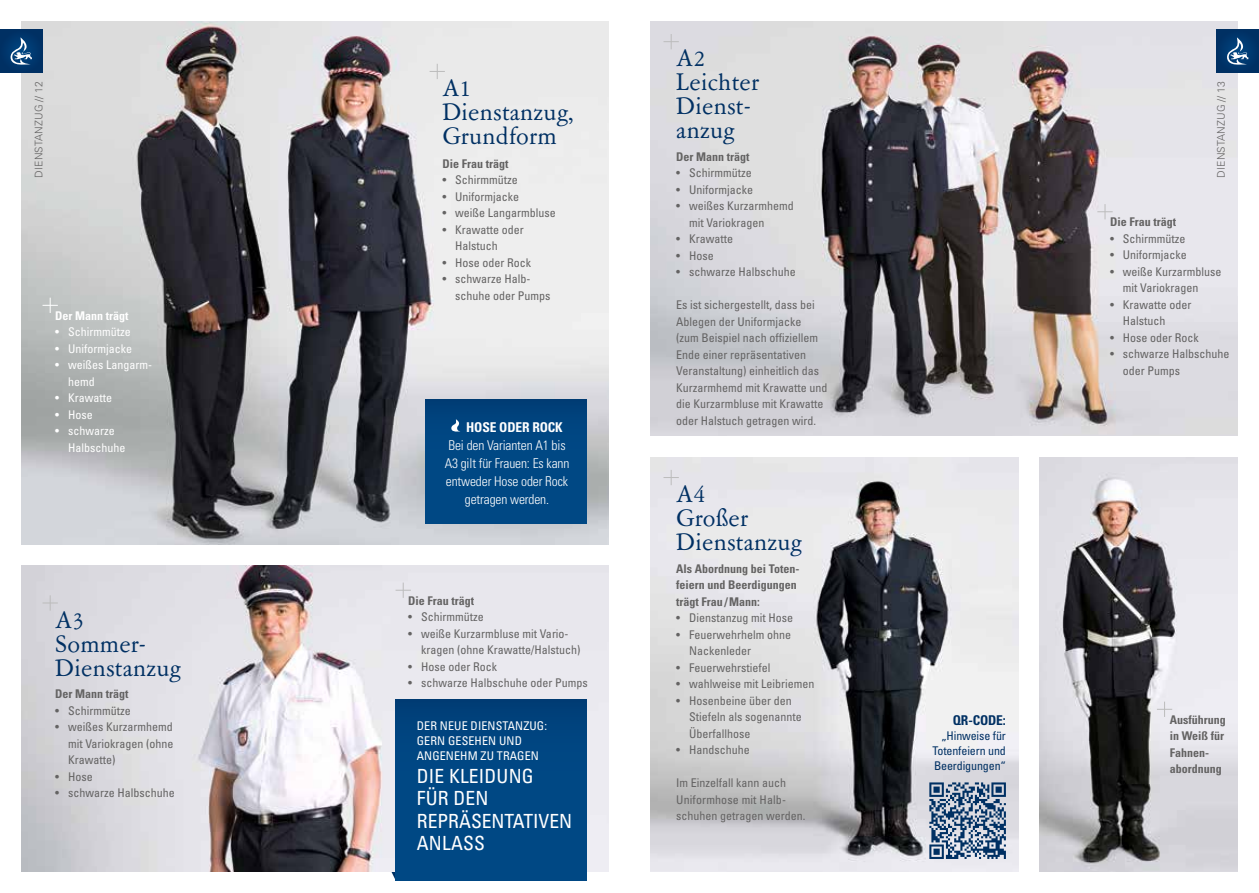
<style>
.page{position:relative;width:1259px;height:893px;background:#fff}
.page>*{position:absolute;margin:0;border:0;box-sizing:border-box;transform-origin:0 0}
.t1{font:27px/24px "Garamont Amst SB";letter-spacing:.01em;color:#003063}
.t2{font:condensed 19.5px/22.5px "Univers";letter-spacing:.01em;color:#fff}
.t3{font:300 condensed 13.5px/18px "Univers";letter-spacing:-.01em;color:#fff;text-align:center}
.t4{font:700 condensed 13.5px "Univers";letter-spacing:-.01em;color:#fff}
.t5{font:700 condensed 13.5px "Univers";letter-spacing:-.01em;color:#003063}
.t6{font:condensed 12px/16.5px "Univers";color:#646363}
.t7{font:700 condensed 12px/16.5px "Univers";color:#646363}
.t8{font:condensed 12px/16.5px "Univers";color:#fff}
.t9{font:condensed 12px/15px "Univers";letter-spacing:-.01em;color:#003063;text-align:justify}
.t10{font:700 condensed 12px "Univers";color:#fff}
.t11{font:300 10.5px "Univers";letter-spacing:.01em;color:#646363}
</style>
<div class="page">
<img style="left:1040px;top:457px;width:197px;height:415px">
<img style="left:21px;top:21px;width:587px;height:523px">
<img style="left:21px;top:566px;width:587px;height:306px">
<div style="left:0;top:30px;width:43px;height:42px;background:#003267"></div>
<svg style="left:11px;top:37px;width:21px;height:28px"></svg>
<svg style="left:43px;top:298px;width:15px;height:15px"></svg>
<svg style="left:429px;top:64px;width:16px;height:15px"></svg>
<img style="left:651px;top:21px;width:586px;height:415px">
<svg style="left:1097px;top:204px;width:15px;height:15px"></svg>
<div style="left:1216px;top:30px;width:43px;height:42px;background:#003267"></div>
<svg style="left:1227px;top:37px;width:21px;height:28px"></svg>
<div style="left:395px;top:700px;width:192px;height:180px;background:#004884"></div>
<svg style="left:663px;top:34px;width:16px;height:15px"></svg>
<svg style="left:43px;top:595px;width:15px;height:16px"></svg>
<svg style="left:395px;top:583px;width:16px;height:15px"></svg>
<img style="left:651px;top:457px;width:367px;height:415px">
<svg style="left:663px;top:470px;width:16px;height:15px"></svg>
<svg style="left:1157px;top:702px;width:15px;height:15px"></svg>
<svg style="left:929px;top:782px;width:77px;height:77px;background:#7389a5"></svg>
<div style="left:425px;top:400px;width:162px;height:123px;background:#004884"></div>
<svg style="left:451px;top:419px;width:9px;height:13px"></svg>
<p class="t11" style="left:32px;top:178px;width:98px;rotate:-90deg">DIENSTANZUG // 12</p>
<p class="t10" style="left:55px;top:308px;width:75px">Der Mann trägt</p>
<p class="t8" style="left:55px;top:324px;width:77px">• Schirmmütze</p>
<p class="t8" style="left:55px;top:340px;width:78px">• Uniformjacke</p>
<p class="t8" style="left:68px;top:357px;width:85px;text-indent:-13px">• weißes Langarm&shy;hemd</p>
<p class="t8" style="left:55px;top:390px;width:58px">• Krawatte</p>
<p class="t8" style="left:55px;top:406px;width:39px">• Hose</p>
<p class="t8" style="left:68px;top:423px;width:59px;text-indent:-13px">• schwarze<br>Halbschuhe</p>
<h1 class="t1" style="left:55px;top:608px;width:127px">A3<br>Sommer-<br>Dienstanzug</h1>
<p class="t7" style="left:55px;top:685px;width:75px">Der Mann trägt</p>
<p class="t6" style="left:55px;top:702px;width:77px">• Schirmmütze</p>
<p class="t6" style="left:68px;top:718px;width:107px;text-align:justify;text-indent:-13px">• weißes Kurzarmhemd mit Variokragen (ohne Krawatte)</p>
<p class="t6" style="left:55px;top:768px;width:39px">• Hose</p>
<p class="t6" style="left:55px;top:784px;width:121px">• schwarze Halbschuhe</p>
<h1 class="t1" style="left:442px;top:77px;width:133px">A1<br>Dienstanzug,<br>Grundform</h1>
<p class="t7" style="left:442px;top:155px;width:67px">Die Frau trägt</p>
<p class="t6" style="left:442px;top:172px;width:77px">• Schirmmütze</p>
<p class="t6" style="left:442px;top:188px;width:78px">• Uniformjacke</p>
<p class="t6" style="left:442px;top:205px;width:115px">• weiße Langarmbluse</p>
<p class="t6" style="left:455px;top:221px;width:70px;text-indent:-13px">• Krawatte oder<br>Halstuch</p>
<p class="t6" style="left:442px;top:254px;width:90px">• Hose oder Rock</p>
<p class="t6" style="left:455px;top:271px;width:97px;text-indent:-13px">• schwarze Halb&shy;schuhe oder Pumps</p>
<p class="t4" style="left:466px;top:418px;width:98px">HOSE ODER ROCK</p>
<p class="t3" style="left:445px;top:436px;width:126px">Bei den Varianten A1 bis<br>A3 gilt für Frauen: Es kann entweder Hose oder Rock getragen werden.</p>
<p class="t7" style="left:408px;top:592px;width:67px">Die Frau trägt</p>
<p class="t6" style="left:408px;top:609px;width:77px">• Schirmmütze</p>
<p class="t6" style="left:421px;top:625px;width:161px;text-indent:-13px">• weiße Kurzarmbluse mit Vario&shy;kragen (ohne Krawatte/Halstuch)</p>
<p class="t6" style="left:408px;top:658px;width:90px">• Hose oder Rock</p>
<p class="t6" style="left:408px;top:675px;width:181px">• schwarze Halbschuhe oder Pumps</p>
<p class="t8" style="left:417px;top:718px;width:132px;line-height:15px">DER NEUE DIENSTANZUG:<br>GERN GESEHEN UND<br>ANGENEHM ZU TRAGEN</p>
<h2 class="t2" style="left:417px;top:764px;width:157px">DIE KLEIDUNG<br>FÜR DEN<br>REPRÄSENTATIVEN<br>ANLASS</h2>
<h1 class="t1" style="left:676px;top:47px;width:84px">A2<br>Leichter<br>Dienst&shy;anzug</h1>
<p class="t7" style="left:676px;top:148px;width:75px">Der Mann trägt</p>
<p class="t6" style="left:676px;top:165px;width:77px">• Schirmmütze</p>
<p class="t6" style="left:676px;top:181px;width:78px">• Uniformjacke</p>
<p class="t6" style="left:689px;top:198px;width:106px;text-indent:-13px">• weißes Kurzarmhemd mit Variokragen</p>
<p class="t6" style="left:676px;top:231px;width:58px">• Krawatte</p>
<p class="t6" style="left:676px;top:247px;width:39px">• Hose</p>
<p class="t6" style="left:676px;top:264px;width:121px">• schwarze Halbschuhe</p>
<p class="t6" style="left:676px;top:297px;width:153px">Es ist sichergestellt, dass bei<br>Ablegen der Uniformjacke<br>(zum Beispiel nach offiziellem<br>Ende einer repräsentativen<br>Veranstaltung) einheitlich das<br>Kurzarmhemd mit Krawatte und die Kurzarmbluse mit Krawatte oder Halstuch getragen wird.</p>
<h1 class="t1" style="left:676px;top:483px;width:127px">A4<br>Großer<br>Dienstanzug</h1>
<p class="t7" style="left:676px;top:560px;width:125px">Als Abordnung bei Toten&shy;feiern und Beerdigungen trägt Frau/Mann:</p>
<p class="t6" style="left:676px;top:609px;width:118px">• Dienstanzug mit Hose</p>
<p class="t6" style="left:689px;top:626px;width:103px;text-indent:-13px">• Feuerwehrhelm ohne<br>Nackenleder</p>
<p class="t6" style="left:676px;top:659px;width:96px">• Feuerwehrstiefel</p>
<p class="t6" style="left:676px;top:675px;width:140px">• wahlweise mit Leibriemen</p>
<p class="t6" style="left:689px;top:692px;width:114px;text-indent:-13px">• Hosenbeine über den<br>Stiefeln als sogenannte<br>Überfallhose</p>
<p class="t6" style="left:676px;top:741px;width:75px">• Handschuhe</p>
<p class="t6" style="left:676px;top:774px;width:131px">Im Einzelfall kann auch<br>Uniformhose mit Halb&shy;schuhen getragen werden.</p>
<p class="t11" style="left:1214px;top:178px;width:98px;rotate:-90deg">DIENSTANZUG // 13</p>
<p class="t7" style="left:1110px;top:214px;width:67px">Die Frau trägt</p>
<p class="t6" style="left:1110px;top:230px;width:77px">• Schirmmütze</p>
<p class="t6" style="left:1110px;top:247px;width:78px">• Uniformjacke</p>
<p class="t6" style="left:1123px;top:263px;width:100px;text-indent:-13px">• weiße Kurzarmbluse mit Variokragen</p>
<p class="t6" style="left:1123px;top:296px;width:70px;text-indent:-13px">• Krawatte oder<br>Halstuch</p>
<p class="t6" style="left:1110px;top:329px;width:90px">• Hose oder Rock</p>
<p class="t6" style="left:1123px;top:346px;width:108px;text-indent:-13px">• schwarze Halbschuhe oder Pumps</p>
<p class="t5" style="left:953px;top:712px;width:55px">QR-CODE:</p>
<p class="t9" style="left:932px;top:728px;width:75px;text-indent:9px">„Hinweise für Totenfeiern und Beerdigungen“</p>
<p class="t7" style="left:1169px;top:711px;width:57px">Ausführung in Weiß für<br>Fahnen&shy;abordnung</p>
</div>
